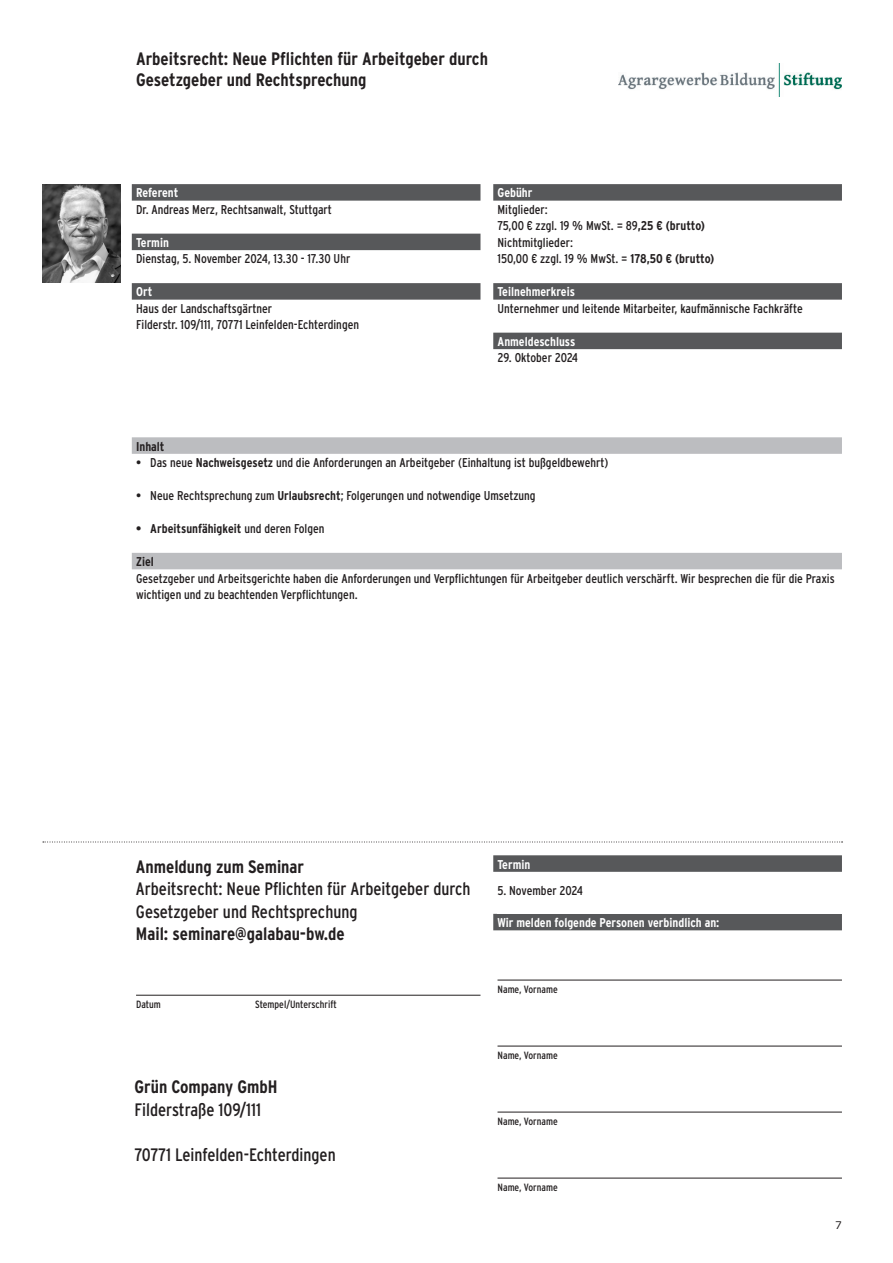
<style>
.page{position:relative;width:893px;height:1263px;background:#fff}
.page>*{position:absolute;margin:0;border:0;box-sizing:border-box;transform-origin:0 0}
.t1{font:18px/22.5px "Interstate Condensed";color:#231f20}
.t2{font:700 18px/21px "Interstate Condensed";color:#231f20}
.t3{font:12.75px/16.5px "Interstate Condensed";color:#231f20}
.t4{font:700 12.75px "Interstate Condensed";color:#fff}
.t5{font:700 12.75px "Interstate Condensed";color:#231f20}
.t6{font:10.5px "Interstate Condensed";color:#231f20}
.t7{font:10.5px "Verdana";color:#231f20}
.s1{font-weight:700}
.s2{font-weight:400}
</style>
<div class="page">
<div style="left:132px;top:184px;width:348px;height:17px;background:#57585a"></div>
<div style="left:132px;top:234px;width:348px;height:16px;background:#57585a"></div>
<div style="left:132px;top:283px;width:348px;height:17px;background:#57585a"></div>
<div style="left:493px;top:184px;width:349px;height:17px;background:#57585a"></div>
<div style="left:493px;top:283px;width:349px;height:17px;background:#57585a"></div>
<div style="left:493px;top:333px;width:349px;height:16px;background:#57585a"></div>
<div style="left:493px;top:914px;width:349px;height:16px;background:#57585a"></div>
<hr style="left:497px;top:980px;width:345px;height:1px;background:#231f20">
<hr style="left:497px;top:1046px;width:345px;height:1px;background:#231f20">
<hr style="left:497px;top:1112px;width:345px;height:1px;background:#231f20">
<hr style="left:497px;top:1178px;width:345px;height:1px;background:#231f20">
<hr style="left:136px;top:995px;width:344px;height:1px;background:#231f20">
<div style="left:493px;top:855px;width:349px;height:17px;background:#57585a"></div>
<div style="left:132px;top:437px;width:710px;height:17px;background:#bcbdc0"></div>
<div style="left:132px;top:553px;width:710px;height:16px;background:#bcbdc0"></div>
<svg style="left:43px;top:842px;width:800px;height:1px"></svg>
<img style="left:43px;top:184px;width:77px;height:99px">
<img style="left:618px;top:64px;width:224px;height:33px">
<p class="t2" style="left:136px;top:48px;width:353px">Arbeitsrecht: Neue Pflichten für Arbeitgeber durch<br>Gesetzgeber und Rechtsprechung</p>
<p class="t4" style="left:136px;top:186px;width:44px">Referent</p>
<p class="t3" style="left:136px;top:201px;width:197px">Dr. Andreas Merz, Rechtsanwalt, Stuttgart</p>
<p class="t4" style="left:136px;top:235px;width:34px">Termin</p>
<p class="t3" style="left:136px;top:250px;width:216px">Dienstag, 5. November 2024, 13.30 - 17.30 Uhr</p>
<p class="t4" style="left:136px;top:285px;width:18px">Ort</p>
<p class="t3" style="left:136px;top:300px;width:225px">Haus der Landschaftsgärtner<br>Filderstr. 109/111, 70771 Leinfelden-Echterdingen</p>
<p class="t4" style="left:497px;top:186px;width:36px">Gebühr</p>
<p class="t3" style="left:497px;top:201px;width:209px">Mitglieder:<br>75,00 € zzgl. 19 % MwSt. = 89<span class="s1">,25 € (brutto)</span></p>
<p class="t3" style="left:497px;top:234px;width:218px">Nichtmitglieder:<br>150,00 € zzgl. 19 % MwSt. = <span class="s1">178,50 € (brutto)</span></p>
<p class="t4" style="left:497px;top:285px;width:79px">Teilnehmerkreis</p>
<p class="t3" style="left:497px;top:300px;width:307px">Unternehmer und leitende Mitarbeiter, kaufmännische Fachkräfte</p>
<p class="t4" style="left:497px;top:334px;width:79px">Anmeldeschluss</p>
<p class="t3" style="left:497px;top:349px;width:82px">29. Oktober 2024</p>
<p class="t5" style="left:136px;top:439px;width:30px">Inhalt</p>
<p class="t3" style="left:136px;top:454px;width:474px">• Das neue <span class="s1">Nachweisgesetz</span> und die Anforderungen an Arbeitgeber (Einhaltung ist bußgeldbewehrt)</p>
<p class="t3" style="left:136px;top:487px;width:401px">• Neue Rechtsprechung zum <span class="s1">Urlaubsrecht</span>; Folgerungen und notwendige Umsetzung</p>
<p class="t5" style="left:136px;top:521px;width:190px">• Arbeitsunfähigkeit <span class="s2">und deren Folgen</span></p>
<p class="t5" style="left:136px;top:554px;width:19px">Ziel</p>
<p class="t3" style="left:136px;top:570px;width:700px">Gesetzgeber und Arbeitsgerichte haben die Anforderungen und Verpflichtungen für Arbeitgeber deutlich verschärft. Wir besprechen die für die Praxis wichtigen und zu beachtenden Verpflichtungen.</p>
<p class="t1" style="left:136px;top:855px;width:336px"><span class="s1">Anmeldung zum Seminar<br></span>Arbeitsrecht: Neue Pflichten für Arbeitgeber durch<br>Gesetzgeber und Rechtsprechung</p>
<p class="t2" style="left:136px;top:923px;width:210px">Mail: seminare@galabau-bw.de</p>
<p class="t6" style="left:136px;top:999px;width:26px">Datum</p>
<p class="t6" style="left:255px;top:999px;width:83px">Stempel/Unterschrift</p>
<p class="t2" style="left:134px;top:1076px;width:145px">Grün Company GmbH</p>
<p class="t1" style="left:134px;top:1098px;width:128px">Filderstraße 109/111</p>
<p class="t1" style="left:134px;top:1143px;width:203px">70771 Leinfelden-Echterdingen</p>
<p class="t4" style="left:497px;top:857px;width:34px">Termin</p>
<p class="t3" style="left:497px;top:882px;width:87px">5. November 2024</p>
<p class="t4" style="left:497px;top:915px;width:223px">Wir melden folgende Personen verbindlich an:</p>
<p class="t6" style="left:497px;top:983px;width:62px">Name, Vorname</p>
<p class="t6" style="left:497px;top:1049px;width:62px">Name, Vorname</p>
<p class="t6" style="left:497px;top:1115px;width:62px">Name, Vorname</p>
<p class="t6" style="left:497px;top:1181px;width:62px">Name, Vorname</p>
<p class="t7" style="left:835px;top:1217px;width:8px">7</p>
</div>
